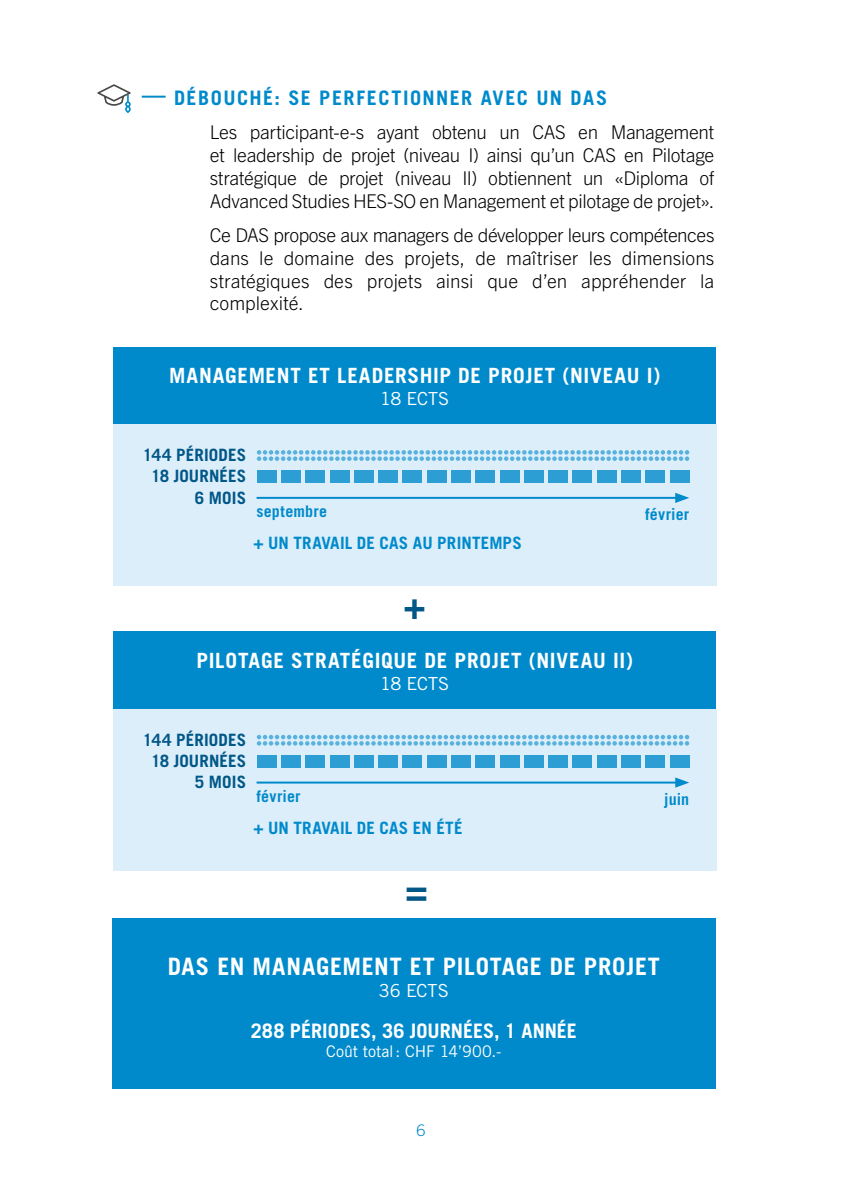
<style>
.page{position:relative;width:842px;height:1191px;background:#fff}
.page>*{position:absolute;margin:0;border:0;box-sizing:border-box;transform-origin:0 0}
.texte{font:700 36px "Trade Gothic LT Std";color:#005788}
.texte-2{font:700 24px "Trade Gothic LT Std";letter-spacing:.03em;color:#fff}
.texte-3{font:700 21px "Trade Gothic LT Std";letter-spacing:.035em;color:#fff}
.Sous_titre{font:700 20px "Trade Gothic LT Std";letter-spacing:.075em;color:#008acb}
.texte-4{font:700 20px "Trade Gothic LT Std";color:#fff}
.texte-5{font:300 19px/22.8px "Trade Gothic Next LT Pro";letter-spacing:-.01em;color:#000;text-align:justify}
.texte-6{font:18px "Trade Gothic LT Std";letter-spacing:-.005em;color:#fff}
.texte-7{font:700 17px "Trade Gothic LT Std";letter-spacing:.005em;color:#005788}
.texte-8{font:700 17px "Trade Gothic LT Std";letter-spacing:.01em;color:#008acb}
.texte-9{font:700 16px "Trade Gothic LT Std";letter-spacing:.015em;color:#008acb}
.texte-10{font:16px "Trade Gothic LT Std";letter-spacing:-.005em;color:#fff}
.t1{font:300 16px "Trade Gothic LT Std";color:#008acb}
</style>
<div class="page">
<hr style="left:142px;top:96px;width:24px;height:2px;background:#008acb">
<svg style="left:97px;top:84px;width:34px;height:29px"></svg>
<div style="left:112px;top:918px;width:604px;height:171px;background:#008acb"></div>
<div style="left:114px;top:346px;width:602px;height:78px;background:#008acb"></div>
<div style="left:113px;top:424px;width:604px;height:162px;background:#dceef9"></div>
<hr style="left:257px;top:497px;width:421px;height:2px;background:#008acb">
<svg style="left:675px;top:493px;width:14px;height:10px"></svg>
<svg style="left:257px;top:450px;width:432px;height:11px"></svg>
<div style="left:451px;top:470px;width:20px;height:13px;background:#2c9ed4"></div>
<div style="left:354px;top:470px;width:20px;height:13px;background:#2c9ed4"></div>
<div style="left:548px;top:470px;width:20px;height:13px;background:#2c9ed4"></div>
<div style="left:305px;top:470px;width:20px;height:13px;background:#2c9ed4"></div>
<div style="left:500px;top:470px;width:19px;height:13px;background:#2c9ed4"></div>
<div style="left:402px;top:470px;width:20px;height:13px;background:#2c9ed4"></div>
<div style="left:597px;top:470px;width:20px;height:13px;background:#2c9ed4"></div>
<div style="left:645px;top:470px;width:20px;height:13px;background:#2c9ed4"></div>
<div style="left:281px;top:470px;width:20px;height:13px;background:#2c9ed4"></div>
<div style="left:257px;top:470px;width:20px;height:13px;background:#2c9ed4"></div>
<div style="left:475px;top:470px;width:20px;height:13px;background:#2c9ed4"></div>
<div style="left:378px;top:470px;width:20px;height:13px;background:#2c9ed4"></div>
<div style="left:572px;top:470px;width:20px;height:13px;background:#2c9ed4"></div>
<div style="left:330px;top:470px;width:19px;height:13px;background:#2c9ed4"></div>
<div style="left:524px;top:470px;width:20px;height:13px;background:#2c9ed4"></div>
<div style="left:427px;top:470px;width:20px;height:13px;background:#2c9ed4"></div>
<div style="left:621px;top:470px;width:20px;height:13px;background:#2c9ed4"></div>
<div style="left:669px;top:470px;width:20px;height:13px;background:#2c9ed4"></div>
<div style="left:114px;top:631px;width:602px;height:78px;background:#008acb"></div>
<div style="left:113px;top:709px;width:604px;height:162px;background:#dceef9"></div>
<hr style="left:257px;top:781px;width:421px;height:2px;background:#008acb">
<svg style="left:675px;top:777px;width:14px;height:10px"></svg>
<svg style="left:257px;top:735px;width:432px;height:10px"></svg>
<div style="left:451px;top:755px;width:20px;height:12px;background:#2c9ed4"></div>
<div style="left:354px;top:755px;width:20px;height:12px;background:#2c9ed4"></div>
<div style="left:548px;top:755px;width:20px;height:12px;background:#2c9ed4"></div>
<div style="left:305px;top:755px;width:20px;height:12px;background:#2c9ed4"></div>
<div style="left:500px;top:755px;width:19px;height:12px;background:#2c9ed4"></div>
<div style="left:402px;top:755px;width:20px;height:12px;background:#2c9ed4"></div>
<div style="left:597px;top:755px;width:20px;height:12px;background:#2c9ed4"></div>
<div style="left:645px;top:755px;width:20px;height:12px;background:#2c9ed4"></div>
<div style="left:281px;top:755px;width:20px;height:12px;background:#2c9ed4"></div>
<div style="left:257px;top:755px;width:20px;height:12px;background:#2c9ed4"></div>
<div style="left:475px;top:755px;width:20px;height:12px;background:#2c9ed4"></div>
<div style="left:378px;top:755px;width:20px;height:12px;background:#2c9ed4"></div>
<div style="left:572px;top:755px;width:20px;height:12px;background:#2c9ed4"></div>
<div style="left:330px;top:755px;width:19px;height:12px;background:#2c9ed4"></div>
<div style="left:524px;top:755px;width:20px;height:12px;background:#2c9ed4"></div>
<div style="left:427px;top:755px;width:20px;height:12px;background:#2c9ed4"></div>
<div style="left:621px;top:755px;width:20px;height:12px;background:#2c9ed4"></div>
<div style="left:669px;top:755px;width:20px;height:12px;background:#2c9ed4"></div>
<p class="Sous_titre" style="left:174px;top:86px;width:435px">DÉBOUCHÉ: SE PERFECTIONNER AVEC UN DAS</p>
<p class="texte-5" style="left:210px;top:120px;width:506px">Les participant-e-s ayant obtenu un CAS en Management et leadership de projet (niveau I) ainsi qu’un CAS en Pilotage stratégique de projet (niveau II) obtiennent un «Diploma of Advanced Studies HES-SO en Management et pilotage de projet».</p>
<p class="texte-5" style="left:210px;top:222px;width:506px">Ce DAS propose aux managers de développer leurs compétences dans le domaine des projets, de maîtriser les dimensions stratégiques des projets ainsi que d’en appréhender la complexité.</p>
<p class="texte-3" style="left:169px;top:363px;width:493px">MANAGEMENT ET LEADERSHIP DE PROJET (NIVEAU I)</p>
<p class="texte-6" style="left:380px;top:388px;width:71px">18 ECTS</p>
<p class="texte-7" style="left:143px;top:445px;width:105px">144 PÉRIODES</p>
<p class="texte-7" style="left:151px;top:466px;width:97px">18 JOURNÉES</p>
<p class="texte-7" style="left:195px;top:487px;width:53px">6 MOIS</p>
<p class="texte-9" style="left:256px;top:502px;width:72px">septembre</p>
<p class="texte-9" style="left:645px;top:504px;width:46px">février</p>
<p class="texte-8" style="left:253px;top:532px;width:270px">+ UN TRAVAIL DE CAS AU PRINTEMPS</p>
<p class="texte" style="left:404px;top:584px;width:23px">+</p>
<p class="texte-3" style="left:196px;top:647px;width:438px">PILOTAGE STRATÉGIQUE DE PROJET (NIVEAU II)</p>
<p class="texte-6" style="left:380px;top:672px;width:71px">18 ECTS</p>
<p class="texte-7" style="left:143px;top:729px;width:105px">144 PÉRIODES</p>
<p class="texte-7" style="left:151px;top:750px;width:97px">18 JOURNÉES</p>
<p class="texte-7" style="left:195px;top:772px;width:53px">5 MOIS</p>
<p class="texte-9" style="left:256px;top:786px;width:46px">février</p>
<p class="texte-9" style="left:664px;top:789px;width:27px">juin</p>
<p class="texte-8" style="left:253px;top:817px;width:211px">+ UN TRAVAIL DE CAS EN ÉTÉ</p>
<p class="texte" style="left:406px;top:869px;width:23px">=</p>
<p class="texte-2" style="left:168px;top:952px;width:494px">DAS EN MANAGEMENT ET PILOTAGE DE PROJET</p>
<p class="texte-6" style="left:379px;top:979px;width:71px">36 ECTS</p>
<p class="texte-4" style="left:251px;top:1018px;width:328px">288 PÉRIODES, 36 JOURNÉES, 1 ANNÉE</p>
<p class="texte-10" style="left:326px;top:1041px;width:177px">Coût total: CHF 14’900.-</p>
<p class="t1" style="left:416px;top:1120px;width:10px">6</p>
</div>
